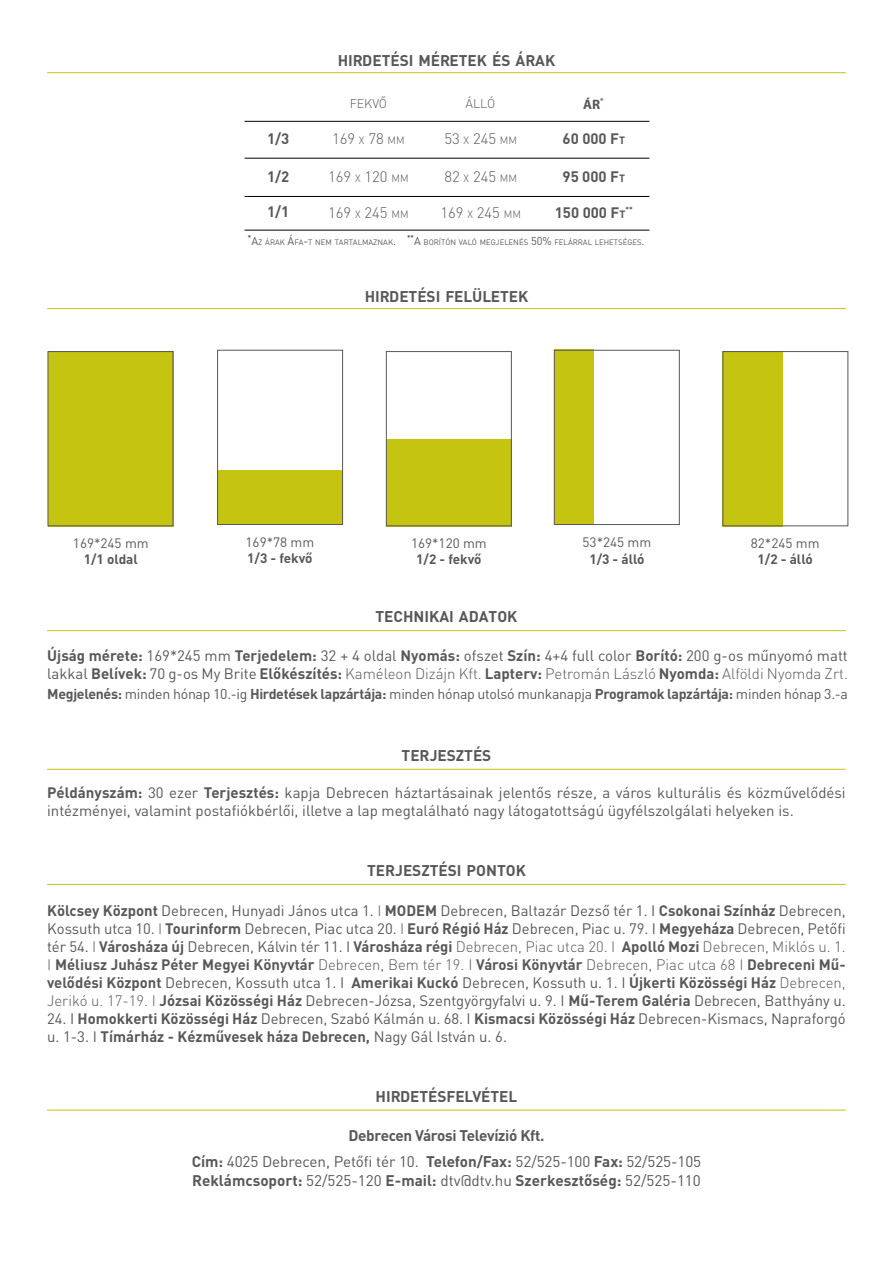
<style>
.page{position:relative;width:893px;height:1263px;background:#fff}
.page>*{position:absolute;margin:0;border:0;box-sizing:border-box;transform-origin:0 0}
.t1{font:700 15.3px "DIN Pro";color:#58585a}
.t2{font:700 15.3px/25.8px "DIN Pro";letter-spacing:-.02em;color:#58585a;text-align:center}
.t3{font:700 15.3px "DIN Pro";color:#58585a}
.t4{font:15px/18px "DIN Pro";color:#58585a}
.t5{font:700 15px/18px "DIN Pro";color:#58585a}
.t6{font:300 15px "DIN Pro";color:#58585a}
.t7{font:700 15px "DIN Pro";color:#58585a}
.t8{font:14.1px "DIN Pro";letter-spacing:-.02em;color:#58585a}
.t9{font:700 13.65px "Myriad Pro";color:#58585a}
.t10{font:13.5px "DIN Pro";color:#58585a}
.t11{font:700 13.5px "DIN Pro";color:#58585a}
.t12{font:300 12.6px "DIN Pro";color:#58585a}
.t13{font:7.8px "DIN Pro";color:#58585a}
.t14{font:700 7.5px "DIN Pro";color:#58585a}
.t15{font:700 6.9px "DIN Pro";color:#58585a}
.s1{font-size:10.5px}
.s2{font-size:11.1px}
.s3{font-weight:400}
.s4{font-weight:300}
.s5{font-weight:700}
</style>
<div class="page">
<hr style="left:47px;top:72px;width:799px;height:1px;background:#c4c411">
<hr style="left:47px;top:308px;width:799px;height:1px;background:#c4c411">
<hr style="left:47px;top:630px;width:799px;height:1px;background:#c4c411">
<hr style="left:47px;top:884px;width:799px;height:1px;background:#c4c411">
<hr style="left:47px;top:769px;width:799px;height:1px;background:#c4c411">
<hr style="left:47px;top:1110px;width:799px;height:1px;background:#c4c411">
<hr style="left:245px;top:121px;width:404px;height:1px;background:#000">
<hr style="left:245px;top:158px;width:404px;height:1px;background:#000">
<hr style="left:245px;top:196px;width:404px;height:1px;background:#000">
<hr style="left:245px;top:230px;width:404px;height:1px;background:#000">
<div style="left:48px;top:351px;width:125px;height:175px;background:#c4c411"></div>
<div style="left:386px;top:439px;width:126px;height:87px;background:#c4c411"></div>
<div style="left:722px;top:351px;width:61px;height:175px;background:#c4c411"></div>
<div style="left:217px;top:470px;width:125px;height:55px;background:#c4c411"></div>
<div style="left:554px;top:350px;width:39px;height:175px;background:#c4c411"></div>
<div style="left:48px;top:351px;width:125px;height:175px;border:1px solid #58585a"></div>
<div style="left:386px;top:351px;width:126px;height:175px;border:1px solid #58585a"></div>
<div style="left:722px;top:351px;width:126px;height:175px;border:1px solid #58585a"></div>
<div style="left:217px;top:350px;width:126px;height:175px;border:1px solid #58585a"></div>
<div style="left:554px;top:350px;width:126px;height:175px;border:1px solid #58585a"></div>
<p class="t1" style="left:338px;top:51px;width:219px">HI RDETÉSI MÉRETEK ÉS ÁRAK</p>
<p class="t7" style="left:267px;top:129px;width:24px">1/3</p>
<p class="t7" style="left:267px;top:166px;width:24px">1/2</p>
<p class="t7" style="left:267px;top:202px;width:24px">1/1</p>
<p class="t12" style="left:350px;top:95px;width:39px">FEKVŐ</p>
<p class="t12" style="left:465px;top:95px;width:31px">ÁLLÓ</p>
<p class="t9" style="left:583px;top:95px;width:22px">ár<sup>*</sup></p>
<p class="t6" style="left:332px;top:129px;width:74px">169 <span class="s1">X</span> 78 <span class="s1">MM</span></p>
<p class="t6" style="left:444px;top:129px;width:74px">53 <span class="s1">X</span> 245 <span class="s1">MM</span></p>
<p class="t7" style="left:563px;top:129px;width:63px">60 000 F<span class="s1">T</span></p>
<p class="t7" style="left:562px;top:166px;width:63px">95 000 F<span class="s1">T</span></p>
<p class="t7" style="left:555px;top:203px;width:72px">150 000 F<span class="s1">T</span></p>
<p class="t14" style="left:625px;top:204px;width:9px">**</p>
<p class="t6" style="left:328px;top:166px;width:82px">169 <span class="s1">X</span> 120 <span class="s1">MM</span></p>
<p class="t6" style="left:444px;top:166px;width:74px">82 <span class="s1">X</span> 245 <span class="s1">MM</span></p>
<p class="t6" style="left:328px;top:203px;width:82px">169 <span class="s1">X</span> 245 <span class="s1">MM</span></p>
<p class="t6" style="left:440px;top:203px;width:82px">169 <span class="s1">X</span> 245 <span class="s1">MM</span></p>
<p class="t15" style="left:248px;top:233px;width:5px">*</p>
<p class="t13" style="left:251px;top:237px;width:146px"><span class="s2">A</span>Z ÁRAK <span class="s2">Á</span>FA<span class="s2">-</span>T NEM TARTALMAZNAK<span class="s2">.</span></p>
<p class="t15" style="left:407px;top:233px;width:8px">**</p>
<p class="t13" style="left:414px;top:237px;width:232px"><span class="s2">A</span> BORÍTÓN VALÓ MEGJELENÉS <span class="s2">50%</span> FELÁRRAL LEHETSÉGES<span class="s2">.</span></p>
<p class="t10" style="left:73px;top:534px;width:77px">169*245 mm</p>
<p class="t11" style="left:84px;top:550px;width:56px">1/1 oldal</p>
<p class="t1" style="left:365px;top:286px;width:165px">HI RDETÉSI FELÜLETEK</p>
<p class="t10" style="left:246px;top:533px;width:70px">169*78 mm</p>
<p class="t11" style="left:247px;top:549px;width:67px">1/3 - fekvő</p>
<p class="t10" style="left:411px;top:534px;width:77px">169*120 mm</p>
<p class="t11" style="left:416px;top:550px;width:67px">1/2 - fekvő</p>
<p class="t1" style="left:375px;top:606px;width:94px">TECHNI KAI ADAT</p>
<p class="t1" style="left:497px;top:606px;width:22px">OK</p>
<p class="t10" style="left:583px;top:533px;width:70px">53*245 mm</p>
<p class="t11" style="left:589px;top:549px;width:57px">1/3 - álló</p>
<p class="t10" style="left:751px;top:533px;width:70px">82*245 mm</p>
<p class="t11" style="left:758px;top:550px;width:57px">1/2 - álló</p>
<p class="t5" style="left:47px;top:646px;width:802px">Újság mérete: <span class="s3">169*245 mm</span> Terjedelem: <span class="s3">32 + 4 oldal</span> Nyomás: <span class="s3">ofszet</span> Szín: <span class="s3">4+4 full color</span> Borító: <span class="s3">200 g-os műnyomó matt lakkal</span> Belívek: <span class="s3">70 g-os My Brite</span> Előkészítés: <span class="s4">Kaméleon Dizájn Kft.</span> Lapterv: <span class="s4">Petromán László</span> Nyomda: <span class="s4">Alföldi Nyomda Zrt.</span></p>
<p class="t8" style="left:47px;top:684px;width:802px"><span class="s5">Megjelenés:</span> minden hónap 10.-ig <span class="s5">Hirdetések lapzártája:</span> minden hónap utolsó munkanapja <span class="s5">Programok lapzártája:</span> minden hónap 3.-a</p>
<p class="t1" style="left:402px;top:745px;width:91px">TERJESZTÉS</p>
<p class="t4" style="left:47px;top:783px;width:800px"><span class="s5">Példányszám:</span> 30 ezer <span class="s5">Terjesztés:</span> kapja Debrecen háztartásainak jelentős része, a város kulturális és közművelődési intézményei, valamint postafiókbérlői, illetve a lap megtalálható nagy látogatottságú ügyfélszolgálati helyeken is.</p>
<p class="t1" style="left:367px;top:860px;width:160px">TERJESZTÉSI PONTOK</p>
<p class="t4" style="left:47px;top:901px;width:800px;text-align:justify"><span class="s5">Kölcsey Központ</span> Debrecen, Hunyadi János utca 1. <span class="s4">I</span> <span class="s5">MODEM</span> Debrecen, Baltazár Dezső tér 1. I <span class="s5">Csokonai Színház</span> Debrecen, Kossuth utca 10. <span class="s4">I</span> <span class="s5">Tourinform</span> Debrecen, Piac utca 20. <span class="s4">I</span> <span class="s5">Euró Régió Ház</span> Debrecen, Piac u. 79. I <span class="s5">Megyeháza</span> Debrecen, Petőfi tér 54. <span class="s4">I</span> <span class="s5">Városháza új</span> Debrecen, Kálvin tér 11. I <span class="s5">Városháza régi</span> <span class="s4">Debrecen, Piac utca 20. I</span> <span class="s5">Apolló Mozi</span> <span class="s4">Debrecen, Miklós u. 1.<br>I</span> <span class="s5">Méliusz Juhász Péter Megyei Könyvtár</span> <span class="s4">Debrecen, B em tér 19. I</span> <span class="s5">Városi Könyvtár</span> <span class="s4">Debrecen, Piac utca 68 I</span> <span class="s5">Debreceni Mű&shy;velődési Központ</span> Debrecen, Kossuth utca 1. I <span class="s5">Amerikai Kuckó</span> Debrecen, Kossuth u. 1. I <span class="s5">Újkerti Közösségi Ház</span> <span class="s4">Debrecen, Jerikó u. 17-19. I</span> <span class="s5">Józsai Közösségi Ház</span> Debrecen-Józsa, Szentgyörgyfalvi u. 9. I <span class="s5">Mű-Terem Galéria</span> Debrecen, Batthyány u.</p>
<p class="t4" style="left:47px;top:1009px;width:800px">24. I <span class="s5">Homokkerti Közösségi Ház</span> Debrecen, Szabó Kálmán u. 68. I <span class="s5">Kismacsi Közösségi Ház</span> Debrecen-Kismacs, Napraforgó u. 1-3. I <span class="s5">Tímárház - Kézművesek háza Debrecen,</span> Nagy Gál István u. 6.</p>
<p class="t1" style="left:376px;top:1086px;width:142px">HI RDETÉSFELVÉTEL</p>
<p class="t2" style="left:192px;top:1122px;width:511px">Debrecen Városi Televízió Kft.<br>Cím: <span class="s3">4025 Debrecen, Petőfi tér 10.</span> Telefon/Fax: <span class="s3">52/525-100</span> Fax: <span class="s3">52/525-105</span></p>
<p class="t3" style="left:192px;top:1170px;width:510px">Reklámcsoport: <span class="s3">52/525-120</span> E-mail: <span class="s3">dtv@dtv.hu</span> Szerkesztőség: <span class="s3">52/525-110</span></p>
</div>
